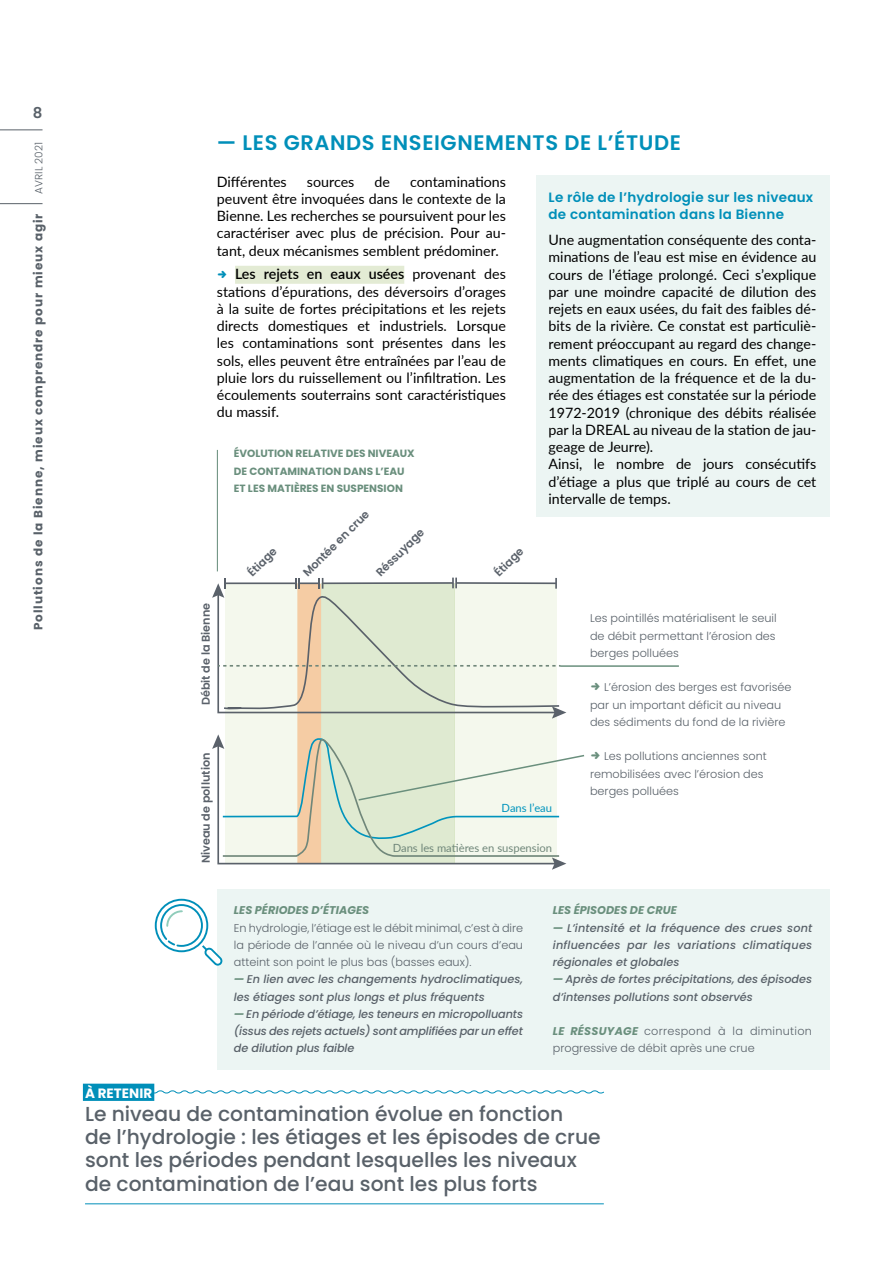
<style>
.page{position:relative;width:893px;height:1263px;background:#fff}
.page>*{position:absolute;margin:0;border:0;box-sizing:border-box;transform-origin:0 0}
.t1{font:600 21px "Poppins";letter-spacing:.03em;color:#008fb9}
.t2{font:500 20.25px/23.2px "Poppins";color:#596169}
.t3{font:600 15px "Poppins";color:#596169}
.t4{font:14.25px/17.2px "Lato";color:#000;text-align:justify}
.t5{font:600 13.5px/17.2px "Poppins";letter-spacing:.02em;color:#008fb9}
.t6{font:700 13.5px "Poppins";color:#fff}
.t7{font:700 12px "Poppins";letter-spacing:.08em;color:#596169}
.t8{font:300 11.25px/17.2px "Poppins";color:#596169}
.t9{font:italic 500 11.25px/17.2px "Poppins";color:#596169}
.t10{font:600 11.25px "Poppins";color:#5a616a}
.t11{font:italic 700 11.25px "Poppins";color:#6a8f7d}
.t12{font:11.25px "Lato";color:#70877a}
.t13{font:11.25px "Lato";color:#0094bd}
.t14{font:700 10.5px/17.2px "Poppins";color:#6a8f7d}
.t15{font:300 10.5px "Poppins";letter-spacing:.01em;color:#596169}
.s1{font-weight:600}
.s2{font-weight:700;color:#6a8f7d}
.s3{font-weight:700;font-style:italic;color:#6a8f7d}
</style>
<div class="page">
<div style="left:235px;top:266px;width:169px;height:18px;background:#e3ebd4"></div>
<div style="left:536px;top:175px;width:293px;height:342px;background:#ecf5f3"></div>
<div style="left:225px;top:583px;width:72px;height:281px;background:#f4f8ed"></div>
<div style="left:297px;top:583px;width:24px;height:281px;background:#f5cca4"></div>
<div style="left:321px;top:583px;width:133px;height:281px;background:#dfead1"></div>
<div style="left:454px;top:583px;width:103px;height:281px;background:#f4f8ed"></div>
<svg style="left:212px;top:578px;width:354px;height:141px"></svg>
<hr style="left:560px;top:665px;width:119px;height:2px;background:#6a8f7d">
<svg style="left:154px;top:1089px;width:450px;height:5px"></svg>
<div style="left:83px;top:1084px;width:71px;height:17px;background:#008fb9"></div>
<hr style="left:85px;top:1203px;width:519px;height:1px;background:#008fb9">
<div style="left:217px;top:889px;width:612px;height:181px;background:#ecf5f3"></div>
<div style="left:155px;top:899px;width:53px;height:53px;border:2px solid #008fb9;border-radius:50%"></div>
<svg style="left:159px;top:903px;width:64px;height:63px"></svg>
<hr style="left:217px;top:450px;width:1px;height:121px;background:#6a8f7d">
<hr style="left:0;top:203px;width:43px;height:1px;background:#596169">
<hr style="left:0;top:130px;width:43px;height:1px;background:#596169">
<svg style="left:212px;top:734px;width:372px;height:136px"></svg>
<p class="t3" style="left:33px;top:104px;width:11px">8</p>
<p class="t15" style="left:33px;top:194px;width:54px;rotate:-90deg">AVRIL 2021</p>
<p class="t7" style="left:31px;top:630px;width:418px;rotate:-90deg">Pollutions de la Bienne, mieux comprendre pour mieux agir</p>
<h1 class="t1" style="left:217px;top:130px;width:465px">— LES GRANDS ENSEIGNEMENTS DE L’ÉTUDE</h1>
<p class="t4" style="left:217px;top:172px;width:71px">Différentes</p>
<p class="t4" style="left:307px;top:172px;width:49px">sources</p>
<p class="t4" style="left:374px;top:172px;width:17px">de</p>
<p class="t4" style="left:217px;top:172px;width:291px;text-indent:193px">contaminations peuvent être invoquées dans le contexte de la Bienne. Les recherches se poursuivent pour les caractériser avec plus de précision. Pour au&shy;tant, deux mécanismes semblent prédominer.</p>
<p class="t4" style="left:217px;top:265px;width:291px;text-indent:18px"><span class="s1">Les rejets en eaux usées</span> provenant des stations d’épurations, des déversoirs d’orages à la suite de fortes précipitations et les rejets directs domestiques et industriels. Lorsque les contaminations sont présentes dans les sols, elles peuvent être entraînées par l’eau de pluie lors du ruissellement ou l’infiltration. Les écoulements souterrains sont caractéristiques du massif.</p>
<p class="t5" style="left:549px;top:189px;width:266px">Le rôle de l’hydrologie sur les niveaux de contamination dans la Bienne</p>
<p class="t4" style="left:549px;top:231px;width:269px;text-align:left">Une augmentation conséquente des conta&shy;minations de l’eau est mise en évidence au cours de l’étiage prolongé. Ceci s’explique par une moindre capacité de dilution des rejets en eaux usées, du fait des faibles dé&shy;bits de la rivière. Ce constat est particuliè&shy;rement préoccupant au regard des change&shy;ments climatiques en cours. En effet, une augmentation de la fréquence et de la du&shy;rée des étiages est constatée sur la période 1972-2019 (chronique des débits réalisée par la DREAL au niveau de la station de jau&shy;geage de Jeurre).<br>Ainsi, le nombre de jours consécutifs d’étiage a plus que triplé au cours de cet intervalle de temps.</p>
<p class="t14" style="left:234px;top:445px;width:182px">ÉVOLUTION RELATIVE DES NIVEAUX<br>DE CONTAMINATION DANS L’EAU<br>ET LES MATIÈRES EN SUSPENSION</p>
<p class="t10" style="left:199px;top:705px;width:104px;rotate:-90deg">Débit de la Bienne</p>
<p class="t10" style="left:199px;top:863px;width:112px;rotate:-90deg">Niveau de pollution</p>
<p class="t10" style="left:245px;top:570px;width:37px;rotate:-45deg">Étiage</p>
<p class="t10" style="left:300px;top:570px;width:90px;rotate:-45deg">Montée en crue</p>
<p class="t10" style="left:373px;top:570px;width:64px;rotate:-45deg">Réssuyage</p>
<p class="t10" style="left:492px;top:570px;width:37px;rotate:-45deg">Étiage</p>
<p class="t13" style="left:502px;top:800px;width:52px">Dans l’eau</p>
<p class="t12" style="left:393px;top:840px;width:161px">Dans les matières en suspension</p>
<p class="t8" style="left:590px;top:610px;width:188px;text-align:justify">Les pointillés matérialisent le seuil de débit permettant l’érosion des berges polluées</p>
<p class="t8" style="left:590px;top:679px;width:203px;text-indent:14px">L’érosion des berges est favorisée par un important déficit au niveau des sédiments du fond de la rivière</p>
<p class="t8" style="left:590px;top:748px;width:178px;text-indent:14px">Les pollutions anciennes sont remobilisées avec l’érosion des berges polluées</p>
<p class="t11" style="left:234px;top:904px;width:137px">LES PÉRIODES D’ÉTIAGES</p>
<p class="t8" style="left:234px;top:919px;width:291px;text-align:justify">En hydrologie, l’étiage est le débit minimal, c’est à dire la période de l’année où le niveau d’un cours d’eau atteint son point le plus bas (basses eaux).</p>
<p class="t9" style="left:234px;top:971px;width:291px"><span class="s2">—</span> En lien avec les changements hydroclimatiques, les étiages sont plus longs et plus fréquents</p>
<p class="t9" style="left:234px;top:1005px;width:291px;text-align:justify"><span class="s2">—</span> En période d’étiage, les teneurs en micropolluants (issus des rejets actuels) sont amplifiées par un effet de dilution plus faible</p>
<p class="t11" style="left:553px;top:904px;width:125px">LES ÉPISODES DE CRUE</p>
<p class="t9" style="left:553px;top:919px;width:261px;text-align:justify"><span class="s2">—</span> L’intensité et la fréquence des crues sont influencées par les variations climatiques régionales et globales</p>
<p class="t9" style="left:553px;top:971px;width:261px"><span class="s2">—</span> Après de fortes précipitations, des épisodes d’intenses pollutions sont observés</p>
<p class="t8" style="left:553px;top:1022px;width:261px"><span class="s3">LE RÉSSUYAGE</span> correspond à la diminution progressive de débit après une crue</p>
<p class="t6" style="left:85px;top:1085px;width:69px">À RETENIR</p>
<h2 class="t2" style="left:85px;top:1102px;width:517px">Le niveau de contamination évolue en fonction<br>de l’hydrologie : les étiages et les épisodes de crue sont les périodes pendant lesquelles les niveaux de contamination de l’eau sont les plus forts</h2>
</div>
